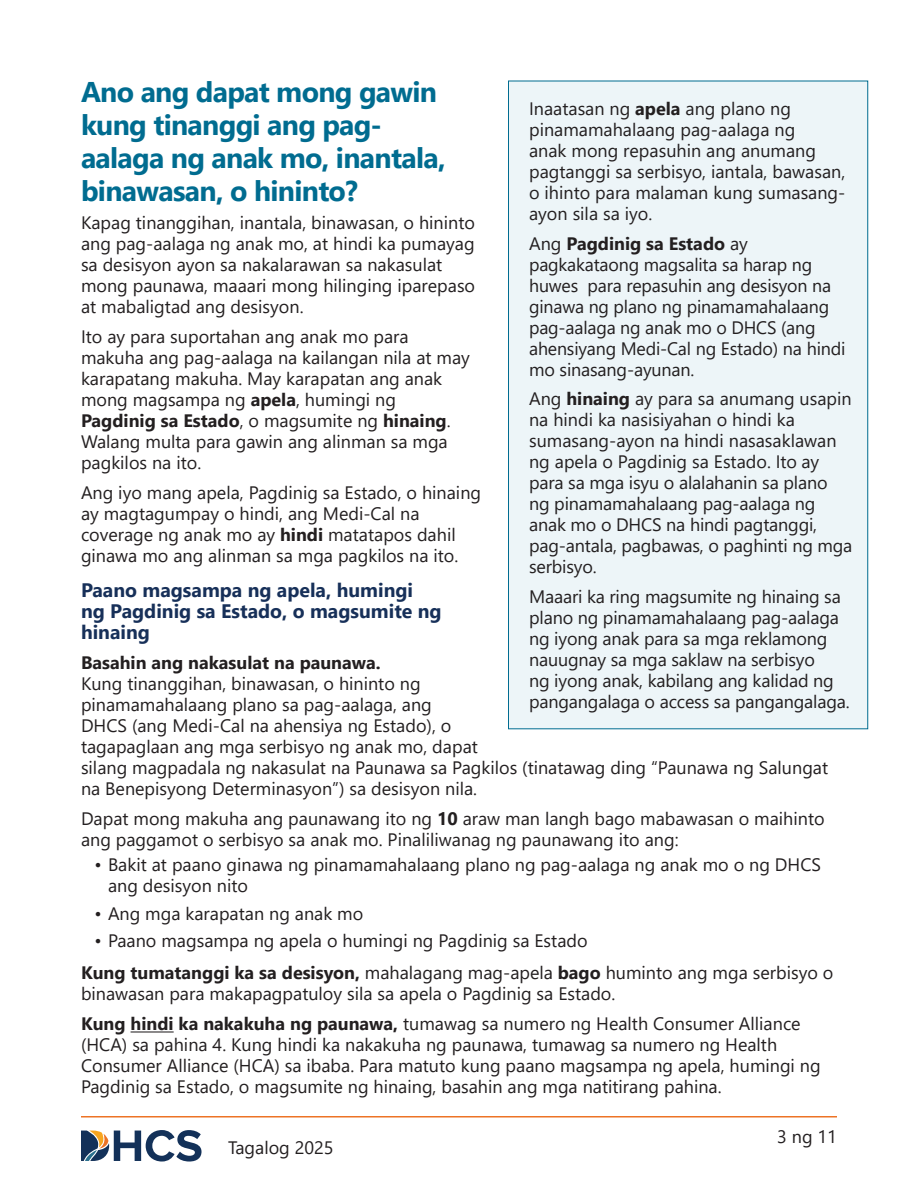
<style>
.page{position:relative;width:918px;height:1188px;background:#fff}
.page>*{position:absolute;margin:0;border:0;box-sizing:border-box;transform-origin:0 0}
.t1{font:700 28.5px/33px "Segoe UI";letter-spacing:-.025em;color:#006c90}
.t2{font:700 19.5px/21px "Segoe UI";color:#173059}
.t3{font:18px/21px "Segoe UI";color:#231f20}
.s1{font-weight:700}
</style>
<div class="page">
<hr style="left:81px;top:1116px;width:756px;height:2px;background:#ed7325">
<svg style="left:81px;top:1130px;width:121px;height:32px"></svg>
<hr style="left:131px;top:1031px;width:43px;height:2px;background:#231f20">
<div style="left:508px;top:81px;width:360px;height:648px;background:#edf5f8"></div>
<h2 class="t1" style="left:81px;top:73px;width:366px">Ano ang dapat mong gawin kung tinanggi ang pag&shy;aalaga ng anak mo, inantala, binawasan, o hininto?</h2>
<p class="t3" style="left:81px;top:211px;width:396px">Kapag tinanggihan, inantala, binawasan, o hininto ang pag-aalaga ng anak mo, at hindi ka pumayag sa desisyon ayon sa nakalarawan sa nakasulat mong paunawa, maaari mong hilinging iparepaso at mabaligtad ang desisyon.</p>
<p class="t3" style="left:81px;top:325px;width:390px">Ito ay para suportahan ang anak mo para makuha ang pag-aalaga na kailangan nila at may karapatang makuha. May karapatan ang anak mong magsampa ng <span class="s1">apela</span>, humingi ng <span class="s1">Pagdinig sa Estado</span>, o magsumite ng <span class="s1">hinaing</span>.<br>Walang multa para gawin ang alinman sa mga pagkilos na ito.</p>
<p class="t3" style="left:81px;top:481px;width:402px">Ang iyo mang apela, Pagdinig sa Estado, o hinaing ay magtagumpay o hindi, ang Medi-Cal na coverage ng anak mo ay <span class="s1">hindi</span> matatapos dahil ginawa mo ang alinman sa mga pagkilos na ito.</p>
<h3 class="t2" style="left:81px;top:578px;width:362px">Paano magsampa ng apela, humingi ng Pagdinig sa Estado, o magsumite ng hinaing</h3>
<p class="t3" style="left:81px;top:651px;width:749px"><span class="s1">Basahin ang nakasulat na paunawa.<br></span>Kung tinanggihan, binawasan, o hininto ng<br>pinamamahalaang plano sa pag-aalaga, ang<br>DHCS (ang Medi-Cal na ahensiya ng Estado), o<br>tagapaglaan ang mga serbisyo ng anak mo, dapat<br>silang magpadala ng nakasulat na Paunawa sa Pagkilos (tinatawag ding “Paunawa ng Salungat na Benepisyong Determinasyon”) sa desisyon nila.</p>
<p class="t3" style="left:81px;top:807px;width:745px">Dapat mong makuha ang paunawang ito ng <span class="s1">10</span> araw man langh bago mabawasan o maihinto ang paggamot o serbisyo sa anak mo. Pinaliliwanag ng paunawang ito ang:</p>
<p class="t3" style="left:108px;top:853px;width:715px;text-indent:-14px">• Bakit at paano ginawa ng pinamamahalaang plano ng pag-aalaga ng anak mo o ng DHCS ang desisyon nito</p>
<p class="t3" style="left:94px;top:901px;width:270px">• Ang mga karapatan ng anak mo</p>
<p class="t3" style="left:94px;top:929px;width:495px">• Paano magsampa ng apela o humingi ng Pagdinig sa Estado</p>
<p class="t3" style="left:81px;top:961px;width:754px"><span class="s1">Kung tumatanggi ka sa desisyon,</span> mahalagang mag-apela <span class="s1">bago</span> huminto ang mga serbisyo o binawasan para makapagpatuloy sila sa apela o Pagdinig sa Estado.</p>
<p class="t3" style="left:81px;top:1012px;width:741px"><span class="s1">Kung hindi ka nakakuha ng paunawa,</span> tumawag sa numero ng Health Consumer Alliance (HCA) sa pahina 4. Kung hindi ka nakakuha ng paunawa, tumawag sa numero ng Health Consumer Alliance (HCA) sa ibaba. Para matuto kung paano magsampa ng apela, humingi ng Pagdinig sa Estado, o magsumite ng hinaing, basahin ang mga natitirang pahina.</p>
<p class="t3" style="left:529px;top:96px;width:318px">Inaatasan ng <span class="s1">apela</span> ang plano ng pinamamahalaang pag-aalaga ng<br>anak mong repasuhin ang anumang pagtanggi sa serbisyo, iantala, bawasan, o ihinto para malaman kung sumasang&shy;ayon sila sa iyo.</p>
<p class="t3" style="left:529px;top:231px;width:318px">Ang <span class="s1">Pagdinig sa Estado</span> ay pagkakataong magsalita sa harap ng huwes para repasuhin ang desisyon na ginawa ng plano ng pinamamahalaang pag-aalaga ng anak mo o DHCS (ang ahensiyang Medi-Cal ng Estado) na hindi mo sinasang-ayunan.</p>
<p class="t3" style="left:529px;top:387px;width:325px">Ang <span class="s1">hinaing</span> ay para sa anumang usapin na hindi ka nasisiyahan o hindi ka sumasang-ayon na hindi nasasaklawan ng apela o Pagdinig sa Estado. Ito ay para sa mga isyu o alalahanin sa plano ng pinamamahalaang pag-aalaga ng anak mo o DHCS na hindi pagtanggi, pag-antala, pagbawas, o paghinti ng mga serbisyo.</p>
<p class="t3" style="left:529px;top:585px;width:322px">Maaari ka ring magsumite ng hinaing sa plano ng pinamamahalaang pag-aalaga ng iyong anak para sa mga reklamong nauugnay sa mga saklaw na serbisyo<br>ng iyong anak, kabilang ang kalidad ng pangangalaga o access sa pangangalaga.</p>
<p class="t3" style="left:228px;top:1136px;width:107px">Tagalog 2025</p>
<p class="t3" style="left:777px;top:1125px;width:61px">3 ng 11</p>
</div>
